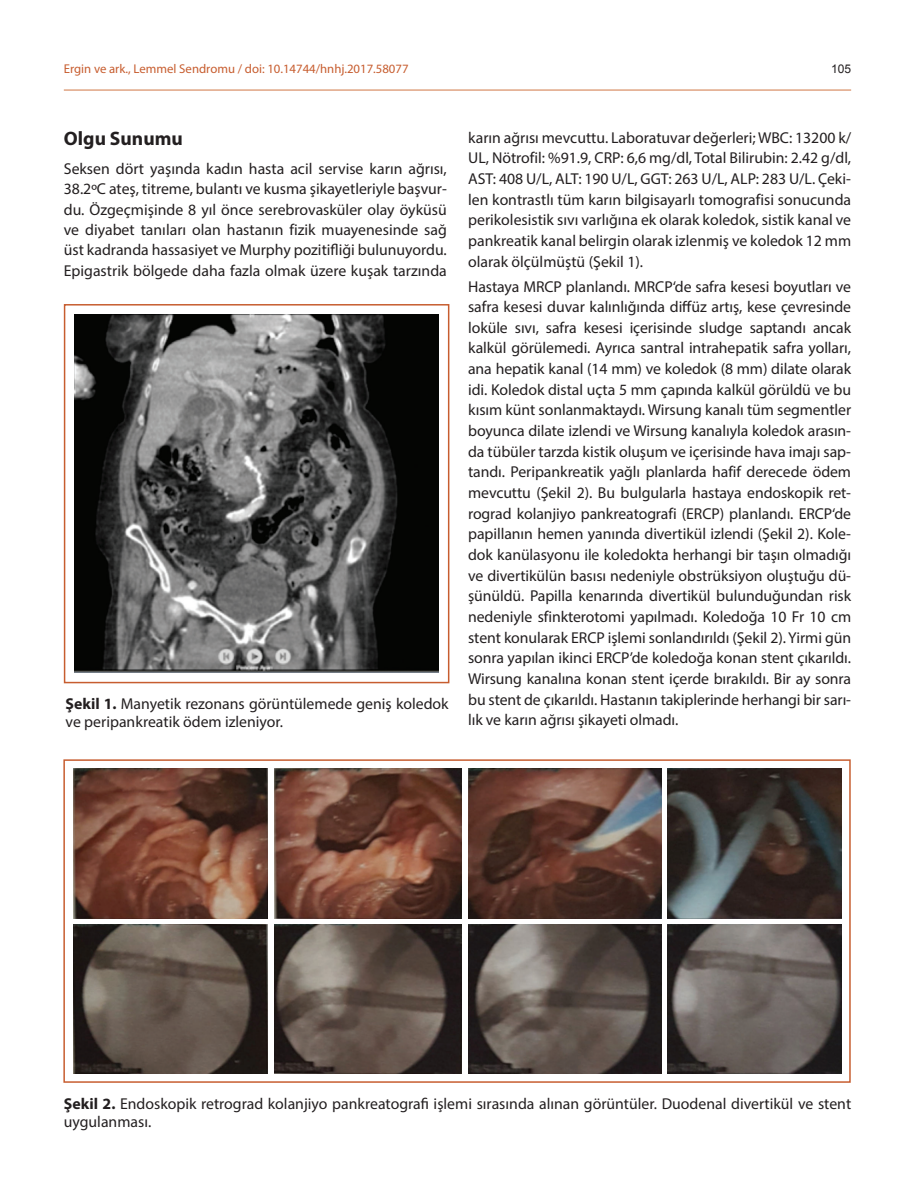
<style>
.page{position:relative;width:915px;height:1191px;background:#fff}
.page>*{position:absolute;margin:0;border:0;box-sizing:border-box;transform-origin:0 0}
.t1{font:700 19.5px "Myriad Pro";color:#231f20}
.t2{font:15.75px/20.7px "Myriad Pro";color:#231f20;text-align:justify}
.t3{font:12.75px "Myriad Pro";color:#c75d2f}
.t4{font:12px "Arial";color:#231f20}
.s1{font-weight:700}
</style>
<div class="page">
<hr style="left:64px;top:89px;width:786px;height:2px;background:#e0a483">
<div style="left:63px;top:759px;width:787px;height:323px;border:2px solid #c75d2f"></div>
<img style="left:468px;top:924px;width:193px;height:149px">
<img style="left:75px;top:314px;width:363px;height:359px">
<div style="left:64px;top:304px;width:385px;height:379px;border:2px solid #c75d2f"></div>
<img style="left:73px;top:768px;width:194px;height:150px">
<img style="left:274px;top:768px;width:187px;height:150px">
<img style="left:468px;top:769px;width:193px;height:149px">
<img style="left:667px;top:769px;width:174px;height:149px">
<img style="left:73px;top:924px;width:194px;height:149px">
<img style="left:274px;top:924px;width:187px;height:149px">
<img style="left:667px;top:924px;width:174px;height:149px">
<p class="t3" style="left:64px;top:61px;width:346px">Ergin ve ark., Lemmel Sendromu / doi: 10.14744/hnhj.2017.58077</p>
<p class="t4" style="left:830px;top:60px;width:22px">105</p>
<p class="t1" style="left:64px;top:126px;width:120px">Olgu Sunumu</p>
<p class="t2" style="left:64px;top:159px;width:384px;line-height:20.2px">Seksen dört yaşında kadın hasta acil servise karın ağrısı, 38.2ºC ateş, titreme, bulantı ve kusma şikayetleriyle başvur&shy;du. Özgeçmişinde 8 yıl önce serebrovasküler olay öyküsü ve diyabet tanıları olan hastanın fizik muayenesinde sağ üst kadranda hassasiyet ve Murphy pozitifliği bulunuyordu.<br>Epigastrik bölgede daha fazla olmak üzere kuşak tarzında</p>
<p class="t2" style="left:66px;top:695px;width:384px;line-height:18px"><span class="s1">Şekil 1.</span> Manyetik rezonans görüntülemede geniş koledok ve peripankreatik ödem izleniyor.</p>
<p class="t2" style="left:468px;top:127px;width:384px">karın ağrısı mevcuttu. Laboratuvar değerleri; WBC: 13200 k/ UL, Nötrofil: %91.9, CRP: 6,6 mg/dl, Total Bilirubin: 2.42 g/dl, AST: 408 U/L, ALT: 190 U/L, GGT: 263 U/L, ALP: 283 U/L. Çeki&shy;len kontrastlı tüm karın bilgisayarlı tomografisi sonucunda perikolesistik sıvı varlığına ek olarak koledok, sistik kanal ve pankreatik kanal belirgin olarak izlenmiş ve koledok 12 mm olarak ölçülmüştü (Şekil 1).</p>
<p class="t2" style="left:468px;top:276px;width:384px">Hastaya MRCP planlandı. MRCP‘de safra kesesi boyutları ve safra kesesi duvar kalınlığında diffüz artış, kese çevresinde loküle sıvı, safra kesesi içerisinde sludge saptandı ancak kalkül görülemedi. Ayrıca santral intrahepatik safra yolları, ana hepatik kanal (14 mm) ve koledok (8 mm) dilate olarak idi. Koledok distal uçta 5 mm çapında kalkül görüldü ve bu kısım künt sonlanmaktaydı. Wirsung kanalı tüm segmentler boyunca dilate izlendi ve Wirsung kanalıyla koledok arasın&shy;da tübüler tarzda kistik oluşum ve içerisinde hava imajı sap&shy;tandı. Peripankreatik yağlı planlarda hafif derecede ödem mevcuttu (Şekil 2). Bu bulgularla hastaya endoskopik ret&shy;rograd kolanjiyo pankreatografi (ERCP) planlandı. ERCP‘de papillanın hemen yanında divertikül izlendi (Şekil 2). Kole&shy;dok kanülasyonu ile koledokta herhangi bir taşın olmadığı ve divertikülün basısı nedeniyle obstrüksiyon oluştuğu dü&shy;şünüldü. Papilla kenarında divertikül bulunduğundan risk nedeniyle sfinkterotomi yapılmadı. Koledoğa 10 Fr 10 cm stent konularak ERCP işlemi sonlandırıldı (Şekil 2). Yirmi gün sonra yapılan ikinci ERCP’de koledoğa konan stent çıkarıldı.<br>Wirsung kanalına konan stent içerde bırakıldı. Bir ay sonra bu stent de çıkarıldı. Hastanın takiplerinde herhangi bir sarı&shy;lık ve karın ağrısı şikayeti olmadı.</p>
<p class="t2" style="left:64px;top:1094px;width:788px;line-height:18px"><span class="s1">Şekil 2.</span> Endoskopik retrograd kolanjiyo pankreatografi işlemi sırasında alınan görüntüler. Duodenal divertikül ve stent uygulanması.</p>
</div>
